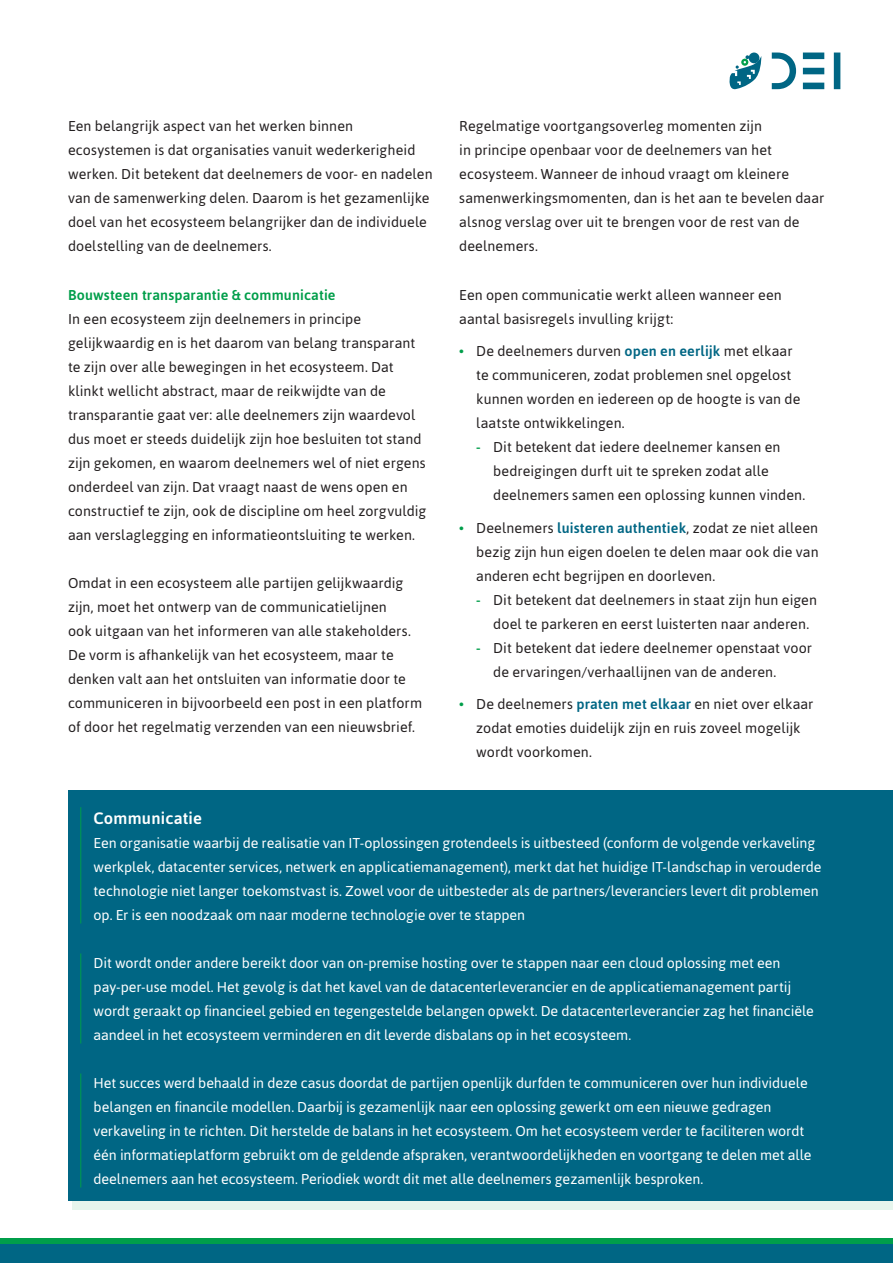
<style>
.page{position:relative;width:893px;height:1263px;background:#fff}
.page>*{position:absolute;margin:0;border:0;box-sizing:border-box;transform-origin:0 0}
.Kader{font:500 16.5px "Asap";letter-spacing:.015em;color:#fff}
.t1{font:14.25px/24px "Asap";letter-spacing:.005em;color:#231f20}
.Kader-2{font:14.25px/24px "Asap";letter-spacing:-.005em;color:#fff}
.t2{font:500 14.25px "Asap";letter-spacing:.01em;color:#009e4a}
.s1{font-weight:500;color:#009e4a}
.s2{font-weight:500;color:#006684}
</style>
<div class="page">
<div style="left:0;top:1238px;width:893px;height:25px;background:#009e4a"></div>
<div style="left:0;top:1244px;width:893px;height:19px;background:#006684"></div>
<svg style="left:772px;top:53px;width:24px;height:36px"></svg>
<svg style="left:803px;top:53px;width:21px;height:6px"></svg>
<svg style="left:803px;top:68px;width:21px;height:6px"></svg>
<svg style="left:803px;top:83px;width:21px;height:6px"></svg>
<svg style="left:834px;top:53px;width:6px;height:36px"></svg>
<svg style="left:749px;top:53px;width:10px;height:10px"></svg>
<svg style="left:729px;top:55px;width:32px;height:34px"></svg>
<div style="left:68px;top:790px;width:825px;height:411px;background:#006684"></div>
<hr style="left:80px;top:807px;width:1px;height:116px;background:#009e4a">
<hr style="left:80px;top:953px;width:1px;height:90px;background:#009e4a">
<hr style="left:80px;top:1073px;width:1px;height:114px;background:#009e4a">
<p class="t1" style="left:68px;top:114px;width:366px">Een belangrijk aspect van het werken binnen ecosystemen is dat organisaties vanuit wederkerigheid werken. Dit betekent dat deelnemers de voor- en nadelen van de samenwerking delen. Daarom is het gezamenlijke doel van het ecosysteem belangrijker dan de individuele doelstelling van de deelnemers.</p>
<p class="t2" style="left:68px;top:285px;width:269px">Bouwsteen transparantie &amp; communicatie</p>
<p class="t1" style="left:68px;top:306px;width:360px">In een ecosysteem zijn deelnemers in principe gelijkwaardig en is het daarom van belang transparant te zijn over alle bewegingen in het ecosysteem. Dat klinkt wellicht abstract, maar de reikwijdte van de transparantie gaat ver: alle deelnemers zijn waardevol dus moet er steeds duidelijk zijn hoe besluiten tot stand zijn gekomen, en waarom deelnemers wel of niet ergens onderdeel van zijn. Dat vraagt naast de wens open en constructief te zijn, ook de discipline om heel zorgvuldig aan verslaglegging en informatieontsluiting te werken.</p>
<p class="t1" style="left:68px;top:570px;width:356px">Omdat in een ecosysteem alle partijen gelijkwaardig zijn, moet het ontwerp van de communicatielijnen<br>ook uitgaan van het informeren van alle stakeholders.<br>De vorm is afhankelijk van het ecosysteem, maar te denken valt aan het ontsluiten van informatie door te communiceren in bijvoorbeeld een post in een platform of door het regelmatig verzenden van een nieuwsbrief.</p>
<p class="t1" style="left:459px;top:114px;width:367px">Regelmatige voortgangsoverleg momenten zijn<br>in principe openbaar voor de deelnemers van het ecosysteem. Wanneer de inhoud vraagt om kleinere samenwerkingsmomenten, dan is het aan te bevelen daar alsnog verslag over uit te brengen voor de rest van de deelnemers.</p>
<p class="t1" style="left:459px;top:282px;width:324px">Een open communicatie werkt alleen wanneer een aantal basisregels invulling krijgt:</p>
<p class="t1" style="left:476px;top:338px;width:326px;text-indent:-17px"><span class="s1">•</span> De deelnemers durven <span class="s2">open en eerlijk</span> met elkaar te communiceren, zodat problemen snel opgelost kunnen worden en iedereen op de hoogte is van de laatste ontwikkelingen.</p>
<p class="t1" style="left:493px;top:434px;width:313px;text-indent:-17px"><span class="s1">-</span> Dit betekent dat iedere deelnemer kansen en bedreigingen durft uit te spreken zodat alle deelnemers samen een oplossing kunnen vinden.</p>
<p class="t1" style="left:476px;top:515px;width:344px;text-align:justify;text-indent:-17px"><span class="s1">•</span> Deelnemers <span class="s2">luisteren authentiek</span>, zodat ze niet alleen bezig zijn hun eigen doelen te delen maar ook die van anderen echt begrijpen en doorleven.</p>
<p class="t1" style="left:493px;top:587px;width:325px;text-indent:-17px"><span class="s1">-</span> Dit betekent dat deelnemers in staat zijn hun eigen doel te parkeren en eerst luisterten naar anderen.</p>
<p class="t1" style="left:493px;top:635px;width:320px;text-indent:-17px"><span class="s1">-</span> Dit betekent dat iedere deelnemer openstaat voor de ervaringen/verhaallijnen van de anderen.</p>
<p class="t1" style="left:476px;top:691px;width:339px;text-indent:-17px"><span class="s1">•</span> De deelnemers <span class="s2">praten met elkaar</span> en niet over elkaar zodat emoties duidelijk zijn en ruis zoveel mogelijk wordt voorkomen.</p>
<p class="Kader" style="left:94px;top:807px;width:110px">Communicatie</p>
<p class="Kader-2" style="left:94px;top:830px;width:730px">Een organisatie waarbij de realisatie van IT-oplossingen grotendeels is uitbesteed (conform de volgende verkaveling werkplek, datacenter services, netwerk en applicatiemanagement), merkt dat het huidige IT-landschap in verouderde technologie niet langer toekomstvast is. Zowel voor de uitbesteder als de partners/leveranciers levert dit problemen op. Er is een noodzaak om naar moderne technologie over te stappen</p>
<p class="Kader-2" style="left:94px;top:950px;width:722px">Dit wordt onder andere bereikt door van on-premise hosting over te stappen naar een cloud oplossing met een pay-per-use model. Het gevolg is dat het kavel van de datacenterleverancier en de applicatiemanagement partij wordt geraakt op financieel gebied en tegengestelde belangen opwekt. De datacenterleverancier zag het financiële aandeel in het ecosysteem verminderen en dit leverde disbalans op in het ecosysteem.</p>
<p class="Kader-2" style="left:94px;top:1070px;width:720px">Het succes werd behaald in deze casus doordat de partijen openlijk durfden te communiceren over hun individuele belangen en financile modellen. Daarbij is gezamenlijk naar een oplossing gewerkt om een nieuwe gedragen verkaveling in te richten. Dit herstelde de balans in het ecosysteem. Om het ecosysteem verder te faciliteren wordt één informatieplatform gebruikt om de geldende afspraken, verantwoordelijkheden en voortgang te delen met alle deelnemers aan het ecosysteem. Periodiek wordt dit met alle deelnemers gezamenlijk besproken.</p>
</div>
